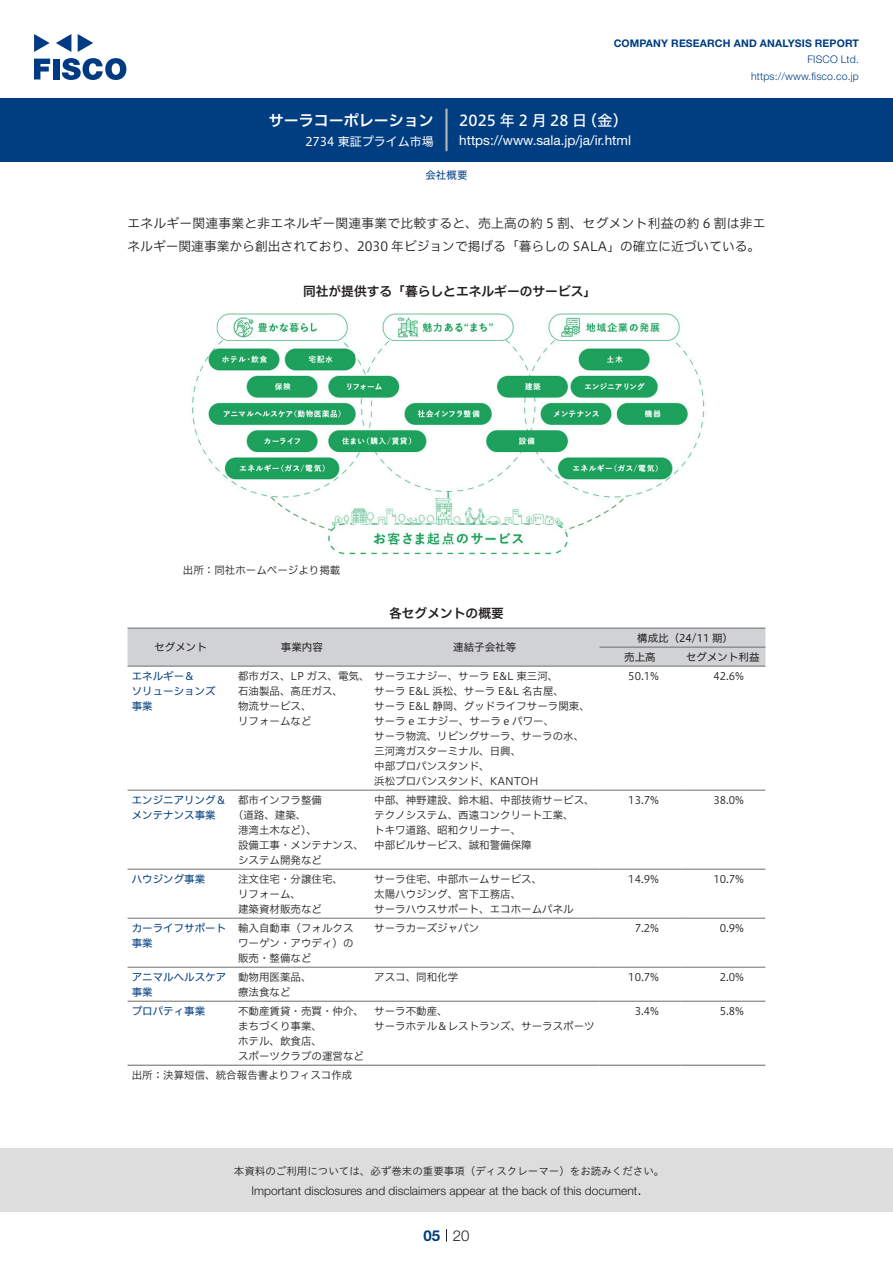
<style>
.page{position:relative;width:893px;height:1263px;background:#fff}
.page>*{position:absolute;margin:0;border:0;box-sizing:border-box;transform-origin:0 0}
.t1{font:15px "Hiragino UD Sans F Std N W5";letter-spacing:.01em;color:#fff}
.t2{font:15px "Hiragino UD Sans F Std N W6";color:#fff}
.t3{font:300 15px "Helvetica Neue LT Std";color:#231f20}
.t4{font:700 15px "Helvetica Neue LT Std";color:#003d81}
.t5{font:13.5px "Helvetica Neue LT Std";color:#fff}
.本文{font:12.75px/22.5px "Hiragino UD Sans F Std N W3";color:#231f20}
.チャートタイトル{font:12.75px "Hiragino UD Sans F Std N W6";color:#231f20}
.t6{font:300 12px "Helvetica Neue LT Std";color:#231f20}
.t7{font:12px "Hiragino UD Sans F Std N W4";color:#fff}
.表組み基本スタイル{font:10.5px/15px "Hiragino UD Sans F Std N W3";color:#231f20}
.表左{font:10.5px "Hiragino UD Sans F Std N W4";color:#003d81}
.表数字{font:10.5px "Hiragino UD Sans F Std N W3";color:#231f20}
.t8{font:10.5px "Hiragino UD Sans Std W3";color:#231f20}
.表上{font:10.5px "Hiragino UD Sans F Std N W4";color:#231f20}
.t9{font:700 10.5px "Helvetica Neue LT Std";letter-spacing:.015em;color:#003d81}
.t10{font:300 10.5px/16.5px "Helvetica Neue LT Std";letter-spacing:.015em;color:#003d81;text-align:right}
.ヘッダー{font:10.5px "Hiragino UD Sans F Std N W4";color:#003d81}
</style>
<div class="page">
<div style="left:0;top:1148px;width:893px;height:64px;background:#ddd"></div>
<svg style="left:34px;top:59px;width:16px;height:20px"></svg>
<div style="left:53px;top:59px;width:6px;height:20px;background:#003a83"></div>
<svg style="left:62px;top:58px;width:64px;height:22px"></svg>
<svg style="left:34px;top:34px;width:16px;height:18px"></svg>
<svg style="left:78px;top:34px;width:15px;height:18px"></svg>
<svg style="left:56px;top:34px;width:15px;height:18px"></svg>
<div style="left:0;top:98px;width:893px;height:64px;background:#003d81"></div>
<hr style="left:445px;top:109px;width:3px;height:42px;background:#b5b5b6">
<svg style="left:446px;top:1229px;width:1px;height:13px"></svg>
<img style="left:192px;top:313px;width:513px;height:242px">
<div style="left:128px;top:629px;width:637px;height:37px;background:#d1d2d4"></div>
<hr style="left:600px;top:647px;width:80px;height:1px;background:#6c6d70">
<hr style="left:680px;top:647px;width:85px;height:1px;background:#6c6d70">
<hr style="left:128px;top:666px;width:106px;height:1px;background:#6c6d70">
<hr style="left:234px;top:666px;width:136px;height:1px;background:#6c6d70">
<hr style="left:370px;top:666px;width:230px;height:1px;background:#6c6d70">
<hr style="left:600px;top:666px;width:80px;height:1px;background:#6c6d70">
<hr style="left:680px;top:666px;width:85px;height:1px;background:#6c6d70">
<hr style="left:128px;top:790px;width:106px;height:1px;background:#6c6d70">
<hr style="left:234px;top:790px;width:136px;height:1px;background:#6c6d70">
<hr style="left:370px;top:790px;width:230px;height:1px;background:#6c6d70">
<hr style="left:600px;top:790px;width:80px;height:1px;background:#6c6d70">
<hr style="left:680px;top:790px;width:85px;height:1px;background:#6c6d70">
<hr style="left:128px;top:869px;width:106px;height:1px;background:#6c6d70">
<hr style="left:234px;top:869px;width:136px;height:1px;background:#6c6d70">
<hr style="left:370px;top:869px;width:230px;height:1px;background:#6c6d70">
<hr style="left:600px;top:869px;width:80px;height:1px;background:#6c6d70">
<hr style="left:680px;top:869px;width:85px;height:1px;background:#6c6d70">
<hr style="left:128px;top:918px;width:106px;height:1px;background:#6c6d70">
<hr style="left:234px;top:918px;width:136px;height:1px;background:#6c6d70">
<hr style="left:370px;top:918px;width:230px;height:1px;background:#6c6d70">
<hr style="left:600px;top:918px;width:80px;height:1px;background:#6c6d70">
<hr style="left:680px;top:918px;width:85px;height:1px;background:#6c6d70">
<hr style="left:128px;top:967px;width:106px;height:1px;background:#6c6d70">
<hr style="left:234px;top:967px;width:136px;height:1px;background:#6c6d70">
<hr style="left:370px;top:967px;width:230px;height:1px;background:#6c6d70">
<hr style="left:600px;top:967px;width:80px;height:1px;background:#6c6d70">
<hr style="left:680px;top:967px;width:85px;height:1px;background:#6c6d70">
<hr style="left:128px;top:1001px;width:106px;height:1px;background:#6c6d70">
<hr style="left:234px;top:1001px;width:136px;height:1px;background:#6c6d70">
<hr style="left:370px;top:1001px;width:230px;height:1px;background:#6c6d70">
<hr style="left:600px;top:1001px;width:80px;height:1px;background:#6c6d70">
<hr style="left:680px;top:1001px;width:85px;height:1px;background:#6c6d70">
<hr style="left:128px;top:628px;width:106px;height:1px;background:#6c6d70">
<hr style="left:234px;top:628px;width:136px;height:1px;background:#6c6d70">
<hr style="left:370px;top:628px;width:230px;height:1px;background:#6c6d70">
<hr style="left:600px;top:628px;width:80px;height:1px;background:#6c6d70">
<hr style="left:680px;top:628px;width:85px;height:1px;background:#6c6d70">
<hr style="left:128px;top:1065px;width:106px;height:1px;background:#6c6d70">
<hr style="left:234px;top:1065px;width:136px;height:1px;background:#6c6d70">
<hr style="left:370px;top:1065px;width:230px;height:1px;background:#6c6d70">
<hr style="left:600px;top:1065px;width:80px;height:1px;background:#6c6d70">
<hr style="left:680px;top:1065px;width:85px;height:1px;background:#6c6d70">
<h1 class="t2" style="left:269px;top:109px;width:167px">サーラコーポレーション</h1>
<p class="t7" style="left:305px;top:132px;width:130px">2734 東証プライム市場</p>
<p class="t9" style="left:614px;top:37px;width:247px">COMPANY RESEARCH AND ANALYSIS REPORT</p>
<p class="t10" style="left:751px;top:51px;width:109px">FISCO Ltd. https://www.fisco.co j p.</p>
<h1 class="t1" style="left:582px;top:109px;width:47px">（金(</h1>
<h1 class="t1" style="left:459px;top:109px;width:129px">2025 年 2 月28 日</h1>
<p class="t5" style="left:459px;top:132px;width:173px">https: / / w w w . s a l a j p. j a/ .i r/ h t m l</p>
<p class="ヘッダー" style="left:425px;top:167px;width:43px">会社概要</p>
<p class="本文" style="left:128px;top:211px;width:639px">エネルギー関連事業と非エネルギー関連事業で比較すると、売上高の約 5 割、セグメント利益の約 6 割は非エネルギー関連事業から創出されており、2030 年ビジョンで掲げる「暮らしの SALA」の確立に近づいている。</p>
<p class="チャートタイトル" style="left:303px;top:281px;width:295px">同社が提供する「暮らしとエネルギーのサービス「</p>
<p class="表組み基本スタイル" style="left:183px;top:562px;width:159px">出所：同社ホームページより掲載</p>
<p class="表上" style="left:154px;top:639px;width:54px">セグメント</p>
<p class="表上" style="left:281px;top:639px;width:43px">事業内容</p>
<p class="チャートタイトル" style="left:389px;top:603px;width:116px">各セグメントの概要</p>
<p class="表上" style="left:453px;top:639px;width:64px">連結子会社等</p>
<p class="表左" style="left:132px;top:668px;width:64px">エネルギー&amp;</p>
<p class="表左" style="left:132px;top:683px;width:85px">ソリューションズ</p>
<p class="表左" style="left:132px;top:698px;width:22px">事業</p>
<p class="表組み基本スタイル" style="left:238px;top:667px;width:322px">都市ガス、LP ガス、電気、サーラエナジー、サーラ E&amp;L 東三河、石油製品、高圧ガス、</p>
<p class="表組み基本スタイル" style="left:238px;top:697px;width:75px">物流サービス、</p>
<p class="表組み基本スタイル" style="left:238px;top:712px;width:75px">リフォームなど</p>
<p class="表組み基本スタイル" style="left:374px;top:682px;width:191px">サーラ E&amp;L 浜松、サーラ E&amp;L 名古屋、</p>
<p class="表組み基本スタイル" style="left:374px;top:697px;width:217px">サーラ E&amp;L 静岡、グッドライフサーラ関東、サーラ e エナジー、サーラ e パワー、</p>
<p class="表組み基本スタイル" style="left:374px;top:727px;width:211px">サーラ物流、リビングサーラ、サーラの水、</p>
<p class="表組み基本スタイル" style="left:374px;top:742px;width:148px">三河湾ガスターミナル、日興、</p>
<p class="表組み基本スタイル" style="left:374px;top:757px;width:117px">中部プロパンスタンド、</p>
<p class="表組み基本スタイル" style="left:374px;top:772px;width:166px">浜松プロパンスタンド、KANTOH</p>
<p class="表左" style="left:132px;top:792px;width:96px">エンジニアリング&amp;</p>
<p class="表左" style="left:132px;top:807px;width:85px">メンテナンス事業</p>
<p class="表組み基本スタイル" style="left:238px;top:792px;width:85px">都市インフラ整備</p>
<p class="表組み基本スタイル" style="left:233px;top:807px;width:75px">（道路、建築、</p>
<p class="表組み基本スタイル" style="left:238px;top:822px;width:80px">港湾土木など、(</p>
<p class="表組み基本スタイル" style="left:238px;top:837px;width:127px">設備工事・メンテナンス、システム開発など</p>
<p class="表組み基本スタイル" style="left:374px;top:792px;width:222px">中部、神野建設、鈴木組、中部技術サービス、テクノシステム、西遠コンクリート工業、</p>
<p class="表組み基本スタイル" style="left:374px;top:822px;width:148px">トキワ道路、昭和クリーナー、</p>
<p class="表組み基本スタイル" style="left:374px;top:837px;width:159px">中部ビルサービス、誠和警備保障</p>
<p class="表左" style="left:132px;top:871px;width:75px">ハウジング事業</p>
<p class="表組み基本スタイル" style="left:238px;top:871px;width:106px">注文住宅・分譲住宅、</p>
<p class="表組み基本スタイル" style="left:238px;top:886px;width:64px">リフォーム、</p>
<p class="表組み基本スタイル" style="left:238px;top:901px;width:85px">建築資材販売など</p>
<p class="表組み基本スタイル" style="left:374px;top:871px;width:169px">サーラ住宅、中部ホームサービス、</p>
<p class="表組み基本スタイル" style="left:374px;top:886px;width:148px">太陽ハウジング、宮下工務店、</p>
<p class="表組み基本スタイル" style="left:374px;top:901px;width:201px">サーラハウスサポート、エコホームパネル</p>
<p class="表上" style="left:637px;top:630px;width:97px">構成比（24/11 期(</p>
<p class="表上" style="left:624px;top:649px;width:33px">売上高</p>
<p class="表数字" style="left:628px;top:668px;width:32px">50.1%</p>
<p class="表上" style="left:686px;top:649px;width:75px">セグメント利益</p>
<p class="表数字" style="left:713px;top:668px;width:32px">42.6%</p>
<p class="表数字" style="left:628px;top:792px;width:32px">13.7%</p>
<p class="表数字" style="left:628px;top:871px;width:32px">14.9%</p>
<p class="表数字" style="left:713px;top:792px;width:32px">38.0%</p>
<p class="表数字" style="left:713px;top:871px;width:32px">10.7%</p>
<p class="表左" style="left:132px;top:920px;width:96px">カーライフサポート</p>
<p class="表左" style="left:132px;top:935px;width:22px">事業</p>
<p class="表組み基本スタイル" style="left:374px;top:920px;width:106px">サーラカーズジャパン</p>
<p class="表組み基本スタイル" style="left:238px;top:920px;width:117px;text-align:justify">輸入自動車（フォルクスワーゲン・アウディ）の販売・整備など</p>
<p class="表数字" style="left:720px;top:920px;width:26px">0.9%</p>
<p class="表数字" style="left:635px;top:920px;width:26px">7.2%</p>
<p class="表左" style="left:132px;top:969px;width:96px">アニマルヘルスケア</p>
<p class="表左" style="left:132px;top:984px;width:22px">事業</p>
<p class="表組み基本スタイル" style="left:238px;top:969px;width:75px">動物用医薬品、</p>
<p class="表組み基本スタイル" style="left:238px;top:984px;width:54px">療法食など</p>
<p class="表組み基本スタイル" style="left:374px;top:969px;width:85px">アスコ、同和化学</p>
<p class="表数字" style="left:628px;top:969px;width:32px">10.7%</p>
<p class="表数字" style="left:720px;top:969px;width:26px">2.0%</p>
<p class="表左" style="left:132px;top:1003px;width:75px">プロパティ事業</p>
<p class="表組み基本スタイル" style="left:238px;top:1003px;width:127px">不動産賃貸・売買・仲介、</p>
<p class="表組み基本スタイル" style="left:238px;top:1018px;width:85px">まちづくり事業、</p>
<p class="表組み基本スタイル" style="left:238px;top:1033px;width:85px">ホテル、飲食店、</p>
<p class="表組み基本スタイル" style="left:238px;top:1048px;width:127px">スポーツクラブの運営など</p>
<p class="表組み基本スタイル" style="left:374px;top:1003px;width:75px">サーラ不動産、</p>
<p class="表組み基本スタイル" style="left:374px;top:1018px;width:222px">サーラホテル＆レストランズ、サーラスポーツ</p>
<p class="表数字" style="left:635px;top:1003px;width:26px">3.4%</p>
<p class="表数字" style="left:720px;top:1003px;width:26px">5.8%</p>
<p class="表組み基本スタイル" style="left:132px;top:1067px;width:222px">出所：決算短信、統合報告書よりフィスコ作成</p>
<p class="t8" style="left:234px;top:1163px;width:432px">本資料のご利用については、必ず巻末の重要事項（ディスクレーマー）をお読みください。</p>
<h1 class="t3" style="left:637px;top:1180px;width:6px">.</h1>
<p class="t6" style="left:251px;top:1183px;width:387px">Important disclosures and disclaimers appear at the back of this document</p>
<h1 class="t4" style="left:423px;top:1226px;width:18px">05</h1>
<h1 class="t3" style="left:453px;top:1226px;width:18px">20</h1>
</div>
